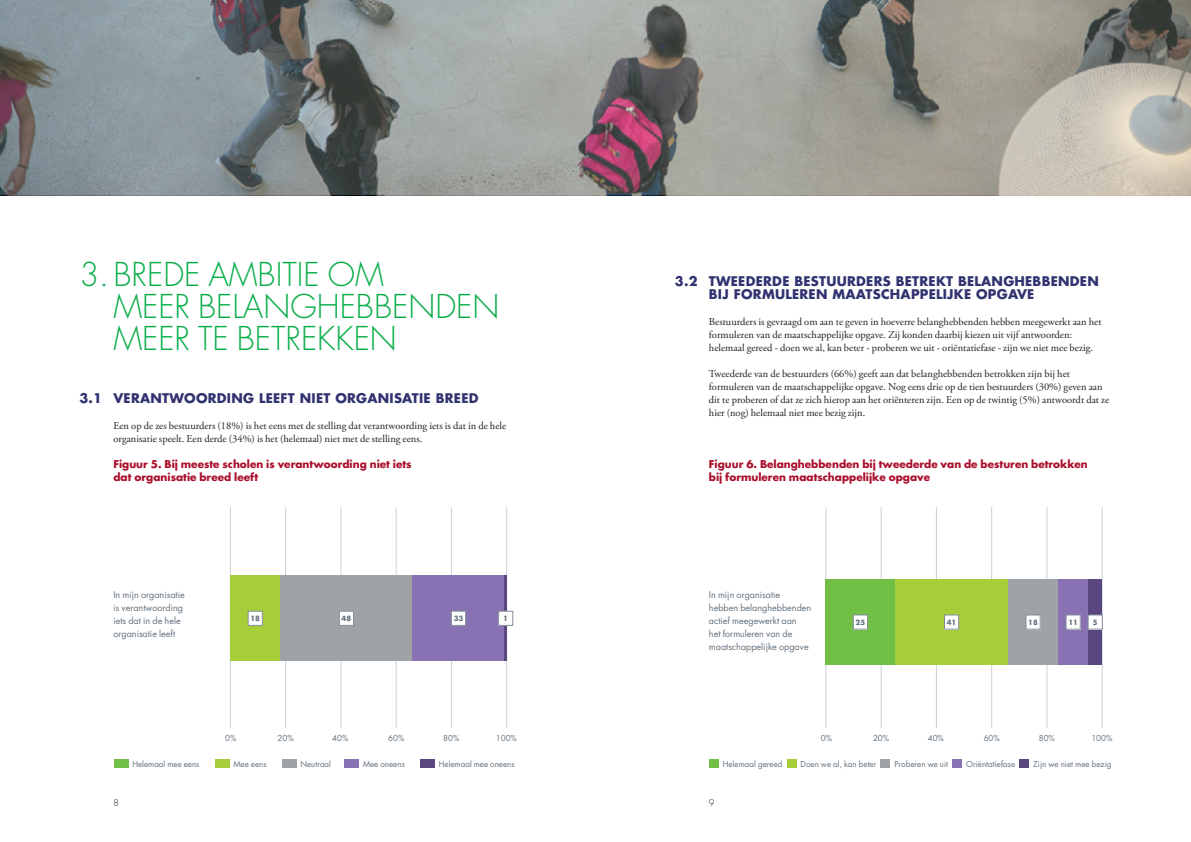
<style>
.page{position:relative;width:1191px;height:842px;background:#fff}
.page>*{position:absolute;margin:0;border:0;box-sizing:border-box;transform-origin:0 0}
.t1{font:300 32px/32px "Futura Std";color:#0cae4c}
.t2{font:700 13px/13px "Futura Std";letter-spacing:.02em;color:#313370}
.t3{font:10.5px/13px "Adobe Garamond Pro";color:#231f20}
.t4{font:700 10.5px/13px "Futura Std";color:#aa0f2b}
.t5{font:9px/13px "Futura Std";color:#63717d}
.t6{font:300 9px "Futura Std";color:#231f20}
.t7{font:8px "Futura Std";letter-spacing:.005em;color:#63717d}
.t8{font:700 7px "Futura Std";color:#63717d}
</style>
<div class="page">
<div style="left:709px;top:759px;width:10px;height:9px;background:#71bf44"></div>
<div style="left:786px;top:759px;width:10px;height:9px;background:#a6ce39"></div>
<div style="left:880px;top:759px;width:10px;height:9px;background:#9fa3a5"></div>
<div style="left:952px;top:759px;width:10px;height:9px;background:#8972b3"></div>
<div style="left:1019px;top:759px;width:10px;height:9px;background:#5a4780"></div>
<hr style="left:230px;top:507px;width:1px;height:221px;background:#ccd1d8">
<hr style="left:825px;top:507px;width:1px;height:221px;background:#ccd1d8">
<hr style="left:506px;top:507px;width:1px;height:221px;background:#ccd1d8">
<hr style="left:1101px;top:507px;width:1px;height:221px;background:#ccd1d8">
<hr style="left:451px;top:507px;width:1px;height:221px;background:#ccd1d8">
<hr style="left:1046px;top:507px;width:1px;height:221px;background:#ccd1d8">
<hr style="left:396px;top:507px;width:1px;height:221px;background:#ccd1d8">
<hr style="left:991px;top:507px;width:1px;height:221px;background:#ccd1d8">
<hr style="left:340px;top:507px;width:1px;height:221px;background:#ccd1d8">
<hr style="left:936px;top:507px;width:1px;height:221px;background:#ccd1d8">
<hr style="left:285px;top:507px;width:1px;height:221px;background:#ccd1d8">
<hr style="left:880px;top:507px;width:1px;height:221px;background:#ccd1d8">
<div style="left:230px;top:576px;width:50px;height:85px;background:#a6ce39"></div>
<div style="left:895px;top:579px;width:113px;height:86px;background:#a6ce39"></div>
<div style="left:826px;top:579px;width:69px;height:86px;background:#71bf44"></div>
<div style="left:1008px;top:579px;width:50px;height:86px;background:#9fa3a5"></div>
<div style="left:1058px;top:579px;width:30px;height:86px;background:#8972b3"></div>
<div style="left:1088px;top:579px;width:14px;height:86px;background:#5a4780"></div>
<div style="left:280px;top:576px;width:133px;height:85px;background:#9fa3a5"></div>
<div style="left:413px;top:576px;width:91px;height:85px;background:#8972b3"></div>
<hr style="left:504px;top:576px;width:2px;height:85px;background:#5a4780">
<div style="left:248px;top:611px;width:14px;height:14px;background:#fff"></div>
<div style="left:248px;top:611px;width:15px;height:15px;border:1px solid #828d99"></div>
<div style="left:339px;top:611px;width:14px;height:14px;background:#fff"></div>
<div style="left:339px;top:611px;width:15px;height:15px;border:1px solid #828d99"></div>
<div style="left:451px;top:611px;width:14px;height:14px;background:#fff"></div>
<div style="left:451px;top:611px;width:15px;height:15px;border:1px solid #828d99"></div>
<div style="left:498px;top:611px;width:15px;height:14px;background:#fff"></div>
<div style="left:498px;top:611px;width:15px;height:15px;border:1px solid #828d99"></div>
<div style="left:853px;top:615px;width:14px;height:14px;background:#fff"></div>
<div style="left:853px;top:614px;width:15px;height:16px;border:1px solid #828d99"></div>
<div style="left:944px;top:615px;width:14px;height:14px;background:#fff"></div>
<div style="left:944px;top:614px;width:15px;height:16px;border:1px solid #828d99"></div>
<div style="left:1066px;top:615px;width:14px;height:14px;background:#fff"></div>
<div style="left:1065px;top:614px;width:15px;height:16px;border:1px solid #828d99"></div>
<div style="left:1026px;top:615px;width:14px;height:14px;background:#fff"></div>
<div style="left:1025px;top:614px;width:15px;height:16px;border:1px solid #828d99"></div>
<div style="left:1088px;top:615px;width:14px;height:14px;background:#fff"></div>
<div style="left:1087px;top:614px;width:15px;height:16px;border:1px solid #828d99"></div>
<svg style="left:0;top:0;width:1191px;height:195px;background:#929491"></svg>
<div style="left:114px;top:759px;width:14px;height:9px;background:#71bf44"></div>
<div style="left:215px;top:759px;width:14px;height:9px;background:#a6ce39"></div>
<div style="left:282px;top:759px;width:14px;height:9px;background:#9fa3a5"></div>
<div style="left:345px;top:759px;width:14px;height:9px;background:#8972b3"></div>
<div style="left:421px;top:759px;width:14px;height:9px;background:#5a4780"></div>
<h1 class="t1" style="left:113px;top:259px;width:387px;text-indent:-34px">3.BREDE AMBITIE OM<br>MEER BELANGHEBBENDEN<br>MEER TE BETREKKEN</h1>
<p class="t2" style="left:79px;top:391px;width:400px">3.1 VERANTWOORDING LEEFT NIET ORGANISATIE BREED</p>
<p class="t3" style="left:113px;top:420px;width:394px">Een op de zes bestuurders (18%) is het eens met de stelling dat verantwoording iets is dat in de hele organisatie speelt. Een derde (34%) is het (helemaal) niet met de stelling eens.</p>
<p class="t4" style="left:113px;top:457px;width:300px">Figuur 5. Bij meeste scholen is verantwoording niet iets dat organisatie breed leeft</p>
<p class="t2" style="left:709px;top:274px;width:391px;text-indent:-34px">3.2 TWEEDERDE BESTUURDERS BETREKT BELANGHEBBENDEN<br>BIJ FORMULEREN MAATSCHAPPELIJKE OPGAVE</p>
<p class="t3" style="left:709px;top:316px;width:394px">Bestuurders is gevraagd om aan te geven in hoeverre belanghebbenden hebben meegewerkt aan het formuleren van de maatschappelijke opgave. Zij konden daarbij kiezen uit vijf antwoorden: helemaal gereed - doen we al, kan beter - proberen we uit - oriëntatiefase - zijn we niet mee bezig.</p>
<p class="t3" style="left:709px;top:368px;width:402px">Tweederde van de bestuurders (66%) geeft aan dat belanghebbenden betrokken zijn bij het formuleren van de maatschappelijke opgave. Nog eens drie op de tien bestuurders (30%) geven aan dit te proberen of dat ze zich hierop aan het oriënteren zijn. Een op de twintig (5%) antwoordt dat ze hier (nog) helemaal niet mee bezig zijn.</p>
<p class="t4" style="left:709px;top:457px;width:380px">Figuur 6. Belanghebbenden bij tweederde van de besturen betrokken bij formuleren maatschappelijke opgave</p>
<p class="t5" style="left:113px;top:588px;width:73px">In mijn organisatie is verantwoording iets dat in de hele organisatie leeft</p>
<p class="t5" style="left:709px;top:588px;width:104px">In mijn organisatie hebben belanghebbenden actief meegewerkt aan<br>het formuleren van de maatschappelijke opgave</p>
<p class="t8" style="left:250px;top:614px;width:11px">18</p>
<p class="t8" style="left:342px;top:614px;width:11px">48</p>
<p class="t8" style="left:454px;top:614px;width:11px">33</p>
<p class="t8" style="left:503px;top:614px;width:6px">1</p>
<p class="t8" style="left:855px;top:618px;width:11px">25</p>
<p class="t8" style="left:946px;top:618px;width:11px">41</p>
<p class="t8" style="left:1028px;top:618px;width:11px">18</p>
<p class="t8" style="left:1068px;top:618px;width:11px">11</p>
<p class="t8" style="left:1092px;top:618px;width:6px">5</p>
<p class="t7" style="left:225px;top:733px;width:13px">0%</p>
<p class="t7" style="left:277px;top:733px;width:18px">20%</p>
<p class="t7" style="left:332px;top:733px;width:18px">40%</p>
<p class="t7" style="left:388px;top:733px;width:18px">60%</p>
<p class="t7" style="left:443px;top:733px;width:18px">80%</p>
<p class="t7" style="left:496px;top:733px;width:23px">100%</p>
<p class="t7" style="left:820px;top:733px;width:13px">0%</p>
<p class="t7" style="left:873px;top:733px;width:18px">20%</p>
<p class="t7" style="left:927px;top:733px;width:18px">40%</p>
<p class="t7" style="left:983px;top:733px;width:18px">60%</p>
<p class="t7" style="left:1038px;top:733px;width:18px">80%</p>
<p class="t7" style="left:1091px;top:733px;width:23px">100%</p>
<p class="t7" style="left:132px;top:759px;width:69px">Helemaal mee eens</p>
<p class="t7" style="left:233px;top:759px;width:35px">Mee eens</p>
<p class="t7" style="left:300px;top:759px;width:32px">Neutraal</p>
<p class="t7" style="left:363px;top:759px;width:43px">Mee oneens</p>
<p class="t7" style="left:439px;top:759px;width:77px">Helemaal mee oneens</p>
<p class="t7" style="left:723px;top:759px;width:61px">Helemaal gereed</p>
<p class="t7" style="left:800px;top:759px;width:77px">Doen we al, kan beter</p>
<p class="t7" style="left:894px;top:759px;width:55px">Proberen we uit</p>
<p class="t7" style="left:966px;top:759px;width:51px">Oriëntatiefase</p>
<p class="t7" style="left:1033px;top:759px;width:80px">Zijn we niet mee bezig</p>
<p class="t6" style="left:113px;top:797px;width:7px">8</p>
<p class="t6" style="left:709px;top:797px;width:7px">9</p>
</div>
